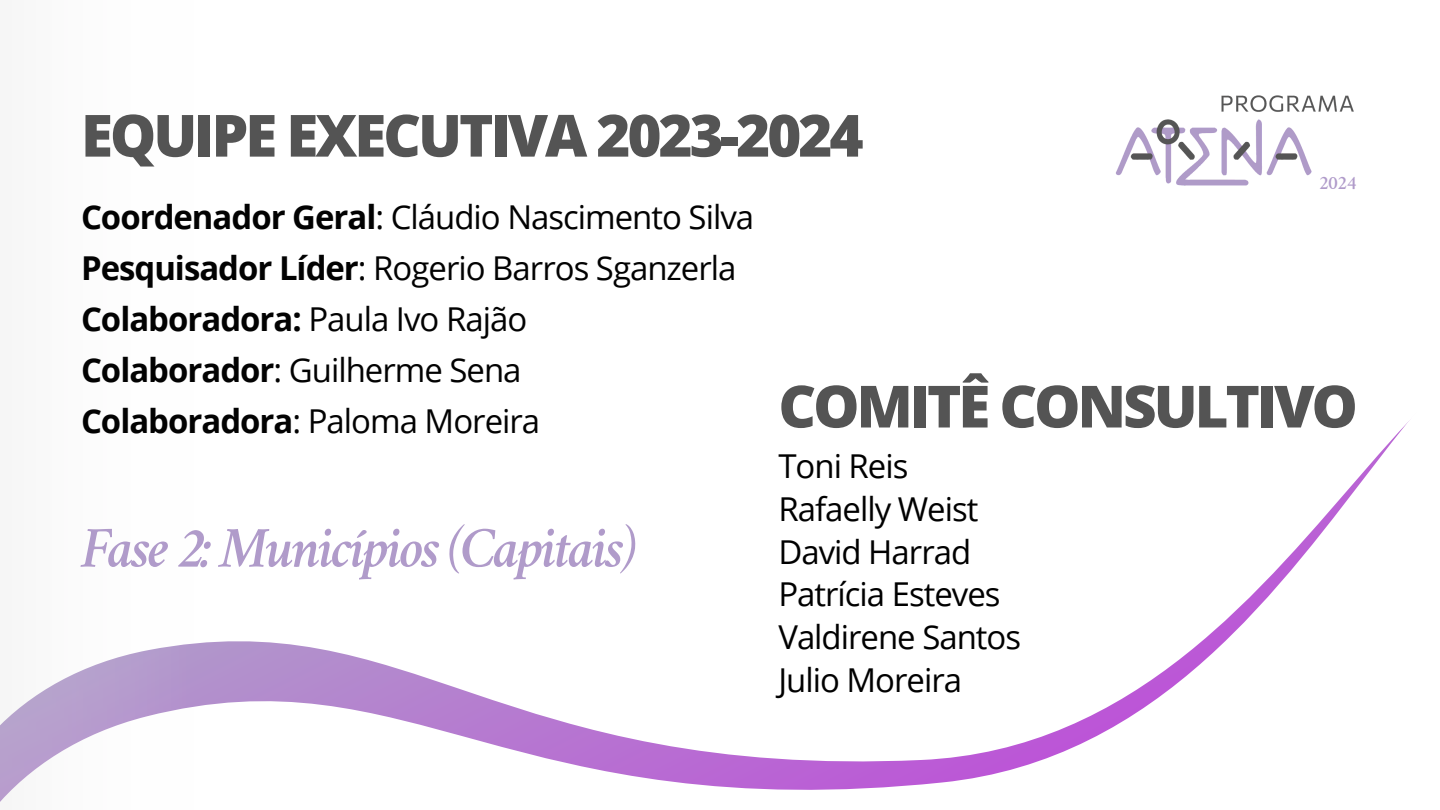
<style>
.page{position:relative;width:1440px;height:810px;background:#fff}
.page>*{position:absolute;margin:0;border:0;box-sizing:border-box;transform-origin:0 0}
.t1{font:800 58.2px "Open Sans";letter-spacing:-.05em;color:#545454}
.t2{font:italic 600 58.2px "Crimson";letter-spacing:-.05em;color:#b09bca}
.t3{font:32.9px/51px "Open Sans";letter-spacing:-.03em;color:#020202}
.t4{font:32.9px/42.8px "Open Sans";letter-spacing:-.03em;color:#000}
.t5{font:600 19.4px "Crimson";color:#b09bca}
.s1{font-weight:700}
</style>
<div class="page">
<svg style="left:194px;top:420px;width:1216px;height:370px"></svg>
<svg style="left:0;top:643px;width:194px;height:159px"></svg>
<img style="left:1116px;top:95px;width:238px;height:91px">
<p class="t1" style="left:81px;top:94px;width:784px">EQUIPE EXECUTIVA 2023-2024</p>
<p class="t3" style="left:81px;top:191px;width:675px"><span class="s1">Coordenador Geral</span>: Cláudio Nascimento Silva <span class="s1">Pesquisador Líder</span>: Rogerio Barros Sganzerla <span class="s1">Colaboradora:</span> Paula Ivo Rajão<br><span class="s1">Colaborador</span>: Guilherme Sena<br><span class="s1">Colaboradora</span>: Paloma Moreira</p>
<p class="t5" style="left:1319px;top:175px;width:38px">2024</p>
<h3 class="t1" style="left:778px;top:365px;width:581px">COMITÊ CONSULTIVO</h3>
<p class="t4" style="left:778px;top:444px;width:244px">Toni Reis<br>Rafaelly Weist<br>David Harrad<br>Patrícia Esteves<br>Valdirene Santos<br>Julio Moreira</p>
<h1 class="t2" style="left:81px;top:524px;width:557px">Fase 2: Municípios (Capitais)</h1>
</div>
